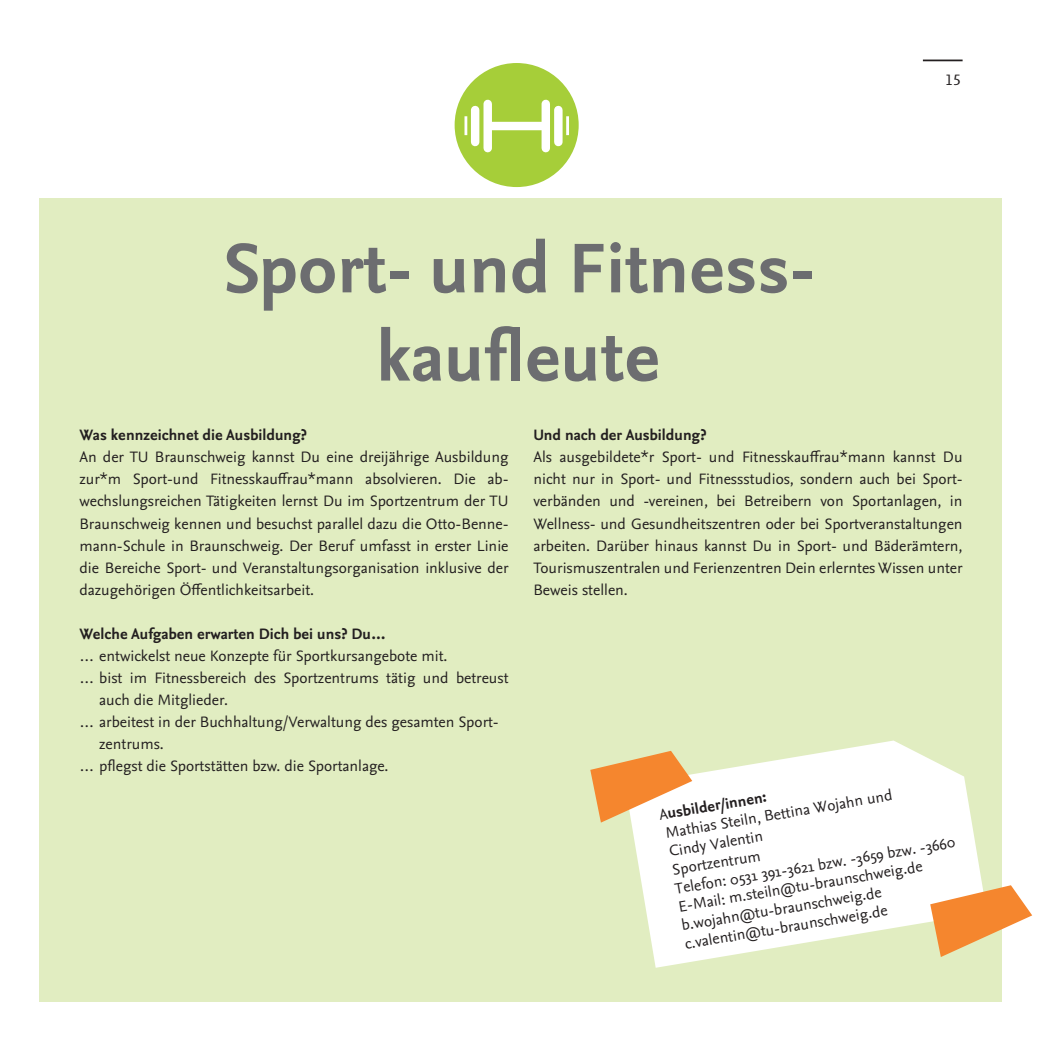
<style>
.page{position:relative;width:1042px;height:1042px;background:#fff}
.page>*{position:absolute;margin:0;border:0;box-sizing:border-box;transform-origin:0 0}
.Headline_Sans_bold_4{font:700 73.5px "Nexus Sans Pro";color:#6c6d70}
.Copy_Aufzählung{font:15.75px/22.1px "Nexus Sans Pro";color:#231f20}
.t1{font:700 15.75px "Nexus Sans Pro";color:#231f20}
.Seitenzahl_Kolumnent{font:15.75px "Nexus Sans Pro";color:#231f20}
.s1{font-weight:700}
</style>
<div class="page">
<div style="left:40px;top:198px;width:962px;height:804px;background:#e1edc1"></div>
<div style="left:455px;top:63px;width:124px;height:124px;background:#a6ce39;border-radius:50%"></div>
<div style="left:483px;top:104px;width:9px;height:44px;background:#fff"></div>
<div style="left:471px;top:110px;width:8px;height:32px;background:#fff"></div>
<hr style="left:464px;top:116px;width:3px;height:19px;background:#fff">
<div style="left:541px;top:104px;width:9px;height:44px;background:#fff"></div>
<div style="left:554px;top:110px;width:8px;height:32px;background:#fff"></div>
<hr style="left:566px;top:116px;width:3px;height:19px;background:#fff">
<div style="left:487px;top:122px;width:57px;height:8px;background:#fff"></div>
<svg style="left:631px;top:740px;width:351px;height:228px;fill:#fff"></svg>
<svg style="left:590px;top:751px;width:102px;height:71px"></svg>
<svg style="left:930px;top:885px;width:102px;height:72px"></svg>
<hr style="left:923px;top:60px;width:39px;height:1px;background:#231f20">
<p class="Headline_Sans_bold_4" style="left:223px;top:213px;width:595px">Sport- und Fitness-</p>
<p class="Headline_Sans_bold_4" style="left:376px;top:301px;width:285px">kaufleute</p>
<p class="Seitenzahl_Kolumnent" style="left:945px;top:68px;width:17px">15</p>
<p class="t1" style="left:79px;top:423px;width:229px">Was kennzeichnet die Ausbildung?</p>
<p class="Copy_Aufzählung" style="left:79px;top:445px;width:431px;text-align:justify">An der TU Braunschweig kannst Du eine dreijährige Ausbildung zur*m Sport-und Fitnesskauffrau*mann absolvieren. Die ab&shy;wechslungsreichen Tätigkeiten lernst Du im Sportzentrum der TU Braunschweig kennen und besuchst parallel dazu die Otto-Benne&shy;mann-Schule in Braunschweig. Der Beruf umfasst in erster Linie die Bereiche Sport- und Veranstaltungsorganisation inklusive der dazugehörigen Öffentlichkeitsarbeit.</p>
<p class="t1" style="left:79px;top:622px;width:308px">Welche Aufgaben erwarten Dich bei uns? Du…</p>
<p class="Copy_Aufzählung" style="left:79px;top:644px;width:370px">… entwickelst neue Konzepte für Sportkursangebote mit.</p>
<p class="Copy_Aufzählung" style="left:99px;top:666px;width:411px;text-indent:-20px">… bist im Fitnessbereich des Sportzentrums tätig und betreust auch die Mitglieder.</p>
<p class="Copy_Aufzählung" style="left:99px;top:710px;width:401px;text-indent:-20px">… arbeitest in der Buchhaltung/Verwaltung des gesamten Sport&shy;zentrums.</p>
<p class="Copy_Aufzählung" style="left:79px;top:754px;width:311px">… pflegst die Sportstätten bzw. die Sportanlage.</p>
<p class="t1" style="left:533px;top:423px;width:174px">Und nach der Ausbildung?</p>
<p class="Copy_Aufzählung" style="left:533px;top:445px;width:431px;text-align:justify">Als ausgebildete*r Sport- und Fitnesskauffrau*mann kannst Du nicht nur in Sport- und Fitnessstudios, sondern auch bei Sport&shy;verbänden und -vereinen, bei Betreibern von Sportanlagen, in Wellness- und Gesundheitszentren oder bei Sportveranstaltungen arbeiten. Darüber hinaus kannst Du in Sport- und Bäderämtern, Tourismuszentralen und Ferienzentren Dein erlerntes Wissen unter Beweis stellen.</p>
<p class="Copy_Aufzählung" style="left:657px;top:804px;width:290px;line-height:18.7px;rotate:-9deg">A<span class="s1">usbilder/innen:<br></span>Mathias Steiln, Bettina Wojahn und<br>Cindy Valentin<br>Sportzentrum<br>Telefon: 0531 391-3621 bzw. -3659 bzw. -3660<br>E-Mail: m.steiln@tu-braunschweig.de b.wojahn@tu-braunschweig.de c.valentin@tu-braunschweig.de</p>
</div>
